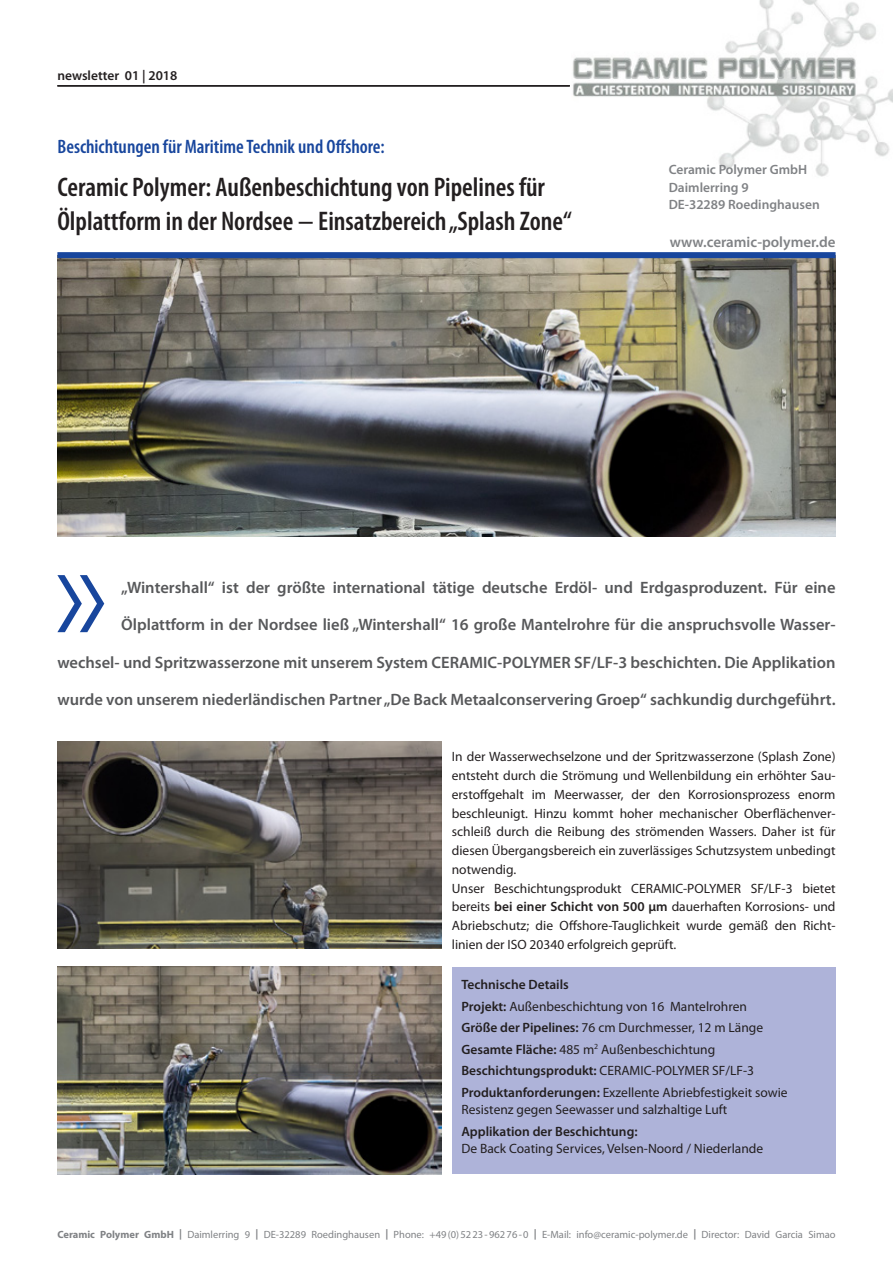
<style>
.page{position:relative;width:893px;height:1263px;background:#fff}
.page>*{position:absolute;margin:0;border:0;box-sizing:border-box;transform-origin:0 0}
.t1{font:600 condensed 27px/34.5px "Myriad Pro";color:#231f20}
.t2{font:600 condensed 19.5px "Myriad Pro";color:#18469d}
.t3{font:600 16.5px "Myriad Pro";color:#57585a}
.t4{font:600 15px "Myriad Pro";color:#808285}
.t5{font:13.5px/18.8px "Myriad Pro";color:#231f20}
.t6{font:600 13.5px/17.2px "Myriad Pro";color:#808285}
.t7{font:600 13.5px "Myriad Pro";color:#231f20}
.t8{font:10.5px "Myriad Pro";color:#808285}
.s1{font-weight:600}
.s2{font-weight:700}
</style>
<div class="page">
<img style="left:573px;top:0;width:320px;height:177px">
<img style="left:57px;top:258px;width:779px;height:278px">
<img style="left:57px;top:742px;width:384px;height:207px">
<div style="left:452px;top:968px;width:384px;height:206px;background:#aeb3d9"></div>
<div style="left:57px;top:252px;width:779px;height:6px;background:#18469d"></div>
<svg style="left:57px;top:575px;width:47px;height:57px"></svg>
<img style="left:57px;top:967px;width:384px;height:207px">
<hr style="left:57px;top:85px;width:513px;height:2px;background:#231f20">
<p class="t7" style="left:57px;top:67px;width:121px">newsletter 01 | 2018</p>
<h2 class="t2" style="left:57px;top:136px;width:329px">Beschichtungen für Maritime Technik und Offshore:</h2>
<h1 class="t1" style="left:57px;top:170px;width:516px">Ceramic Polymer: Außenbeschichtung von Pipelines für<br>Ölplattform in der Nordsee − Einsatzbereich „Splash Zone“</h1>
<p class="t6" style="left:669px;top:161px;width:153px">Ceramic Polymer GmbH<br>Daimlerring 9<br>DE-32289 Roedinghausen</p>
<p class="t4" style="left:670px;top:233px;width:167px">www.ceramic-polymer.de</p>
<p class="t3" style="left:121px;top:577px;width:716px">„Wintershall“ ist der größte international tätige deutsche Erdöl- und Erdgasproduzent. Für eine</p>
<p class="t3" style="left:121px;top:614px;width:716px">Ölplattform in der Nordsee ließ „Wintershall“ 16 große Mantelrohre für die anspruchsvolle Wasser-</p>
<p class="t3" style="left:57px;top:652px;width:780px">wechsel- und Spritzwasserzone mit unserem System CERAMIC-POLYMER SF/LF-3 beschichten. Die Applikation</p>
<p class="t3" style="left:57px;top:689px;width:780px">wurde von unserem niederländischen Partner „De Back Metaalconservering Groep“ sachkundig durchgeführt.</p>
<p class="t5" style="left:452px;top:747px;width:385px">In der Wasserwechselzone und der Spritzwasserzone (Splash Zone) entsteht durch die Strömung und Wellenbildung ein erhöhter Sau&shy;erstoffgehalt im Meerwasser, der den Korrosionsprozess enorm beschleunigt. Hinzu kommt hoher mechanischer Oberflächenver&shy;schleiß durch die Reibung des strömenden Wassers. Daher ist für diesen Übergangsbereich ein zuverlässiges Schutzsystem unbedingt notwendig.<br>Unser Beschichtungsprodukt CERAMIC-POLYMER SF/LF-3 bietet bereits <span class="s1">bei einer Schicht von 500 µm</span> dauerhaften Korrosions- und Abriebschutz; die Offshore-Tauglichkeit wurde gemäß den Richt&shy;linien der ISO 20340 erfolgreich geprüft.</p>
<p class="t5" style="left:461px;top:974px;width:328px;line-height:21.5px"><span class="s1">Technische Details<br>Projekt:</span> Außenbeschichtung von 16 Mantelrohren<br><span class="s1">Größe der Pipelines:</span> 76 cm Durchmesser, 12 m Länge <span class="s1">Gesamte Fläche:</span> 485 m<sup>2</sup> Außenbeschichtung <span class="s1">Beschichtungsprodukt:</span> CERAMIC-POLYMER SF/LF-3<br><span class="s1">Produktanforderungen:</span> Exzellente Abriebfestigkeit sowie</p>
<p class="t5" style="left:461px;top:1100px;width:267px">Resistenz gegen Seewasser und salzhaltige Luft</p>
<p class="t7" style="left:461px;top:1122px;width:178px">Applikation der Beschichtung:</p>
<p class="t5" style="left:461px;top:1139px;width:303px">De Back Coating Services, Velsen-Noord / Niederlande</p>
<p class="t8" style="left:57px;top:1228px;width:780px"><span class="s2">Ceramic Polymer GmbH |</span> Daimlerring 9 <span class="s2">|</span> DE-32289 Roedinghausen <span class="s2">|</span> Phone: +49(0)5223-96276-0 <span class="s2">|</span> E-Mail: info@ceramic-polymer.de <span class="s2">|</span> Director: David Garcia Simao</p>
</div>
